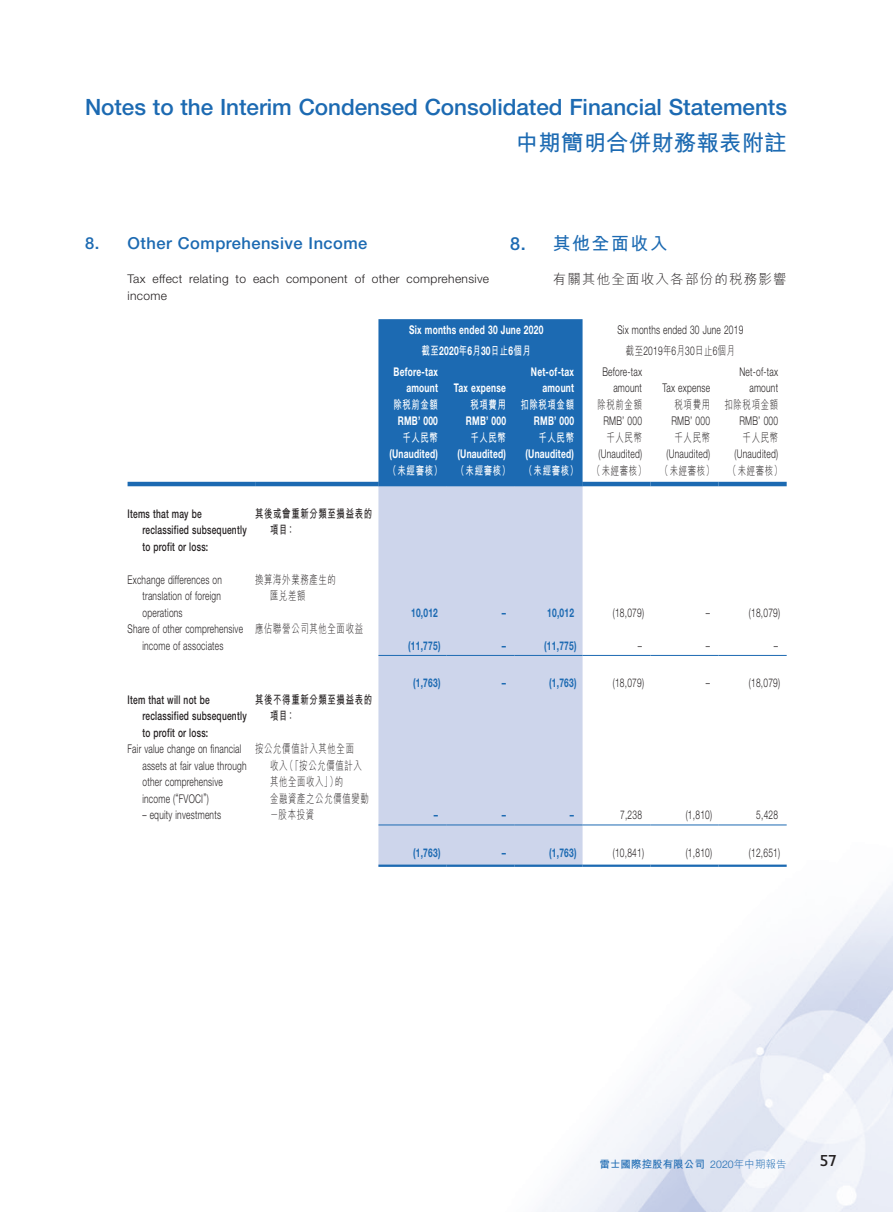
<style>
.page{position:relative;width:893px;height:1212px;background:#fff}
.page>*{position:absolute;margin:0;border:0;box-sizing:border-box;transform-origin:0 0}
.t1{font:500 22.5px "Helvetica Neue LT Std";color:#1c6ab2}
.t2{font:700 22.5px "M Hei HK";letter-spacing:.005em;color:#1c6ab2}
.C_Heading_1{font:700 18px "M Hei HK";letter-spacing:.08em;color:#1c6ab2}
.Heading_1{font:500 16.5px "Helvetica Neue LT Std";letter-spacing:.03em;color:#1c6ab2}
.t3{font:15px "Hermes";color:#231f20}
.C_Body_Text{font:300 13.5px "M Hei HK";letter-spacing:.09em;color:#231f20}
.Body_Text{font:300 12px/16.5px "Helvetica Neue LT Std";letter-spacing:.03em;color:#231f20;text-align:right;scale:.7 1}
.Body_Text-2{font:300 12px/16.5px "M Hei HK";letter-spacing:.08em;color:#231f20;scale:.7 1}
.Body_Text-3{font:700 12px/16.5px "Helvetica Neue LT Std";letter-spacing:.03em;color:#fff;text-align:right;scale:.7 1}
.Body_Text-4{font:500 12px/16.5px "Helvetica Neue LT Std";letter-spacing:.03em;color:#231f20;scale:.7 1}
.Body_Text-5{font:700 12px "Helvetica Neue LT Std";letter-spacing:.03em;color:#1c6ab2;scale:.7 1}
.Body_Text-6{font:700 12px "M Hei HK";letter-spacing:.08em;color:#fff;scale:.7 1}
.Body_Text-7{font:300 12px/17.2px "Helvetica Neue LT Std";letter-spacing:.03em;color:#231f20}
.Body_Text-8{font:700 12px/16.5px "M Hei HK";letter-spacing:.08em;color:#231f20;scale:.7 1}
.t4{font:700 10.5px "M Hei HK";letter-spacing:.005em;color:#1c6ab2}
.s1{font-family:"Helvetica Neue LT Std";font-weight:500}
.s2{font-family:"Helvetica Neue LT Std"}
.s3{font-family:"Helvetica Neue LT Std";font-weight:300}
.s4{font-weight:300}
</style>
<div class="page">
<img style="left:127px;top:481px;width:766px;height:731px">
<div style="left:378px;top:319px;width:205px;height:163px;background:#1c6ab2"></div>
<div style="left:378px;top:486px;width:205px;height:378px;background:#cdd5eb"></div>
<hr style="left:128px;top:482px;width:127px;height:4px;background:#1c6ab2">
<hr style="left:255px;top:482px;width:123px;height:4px;background:#1c6ab2">
<hr style="left:378px;top:482px;width:68px;height:4px;background:#1c6ab2">
<hr style="left:446px;top:482px;width:68px;height:4px;background:#1c6ab2">
<hr style="left:514px;top:482px;width:69px;height:4px;background:#1c6ab2">
<hr style="left:583px;top:482px;width:68px;height:4px;background:#1c6ab2">
<hr style="left:651px;top:482px;width:68px;height:4px;background:#1c6ab2">
<hr style="left:719px;top:482px;width:68px;height:4px;background:#1c6ab2">
<hr style="left:378px;top:655px;width:68px;height:1px;background:#1c6ab2">
<hr style="left:446px;top:655px;width:68px;height:1px;background:#1c6ab2">
<hr style="left:514px;top:655px;width:69px;height:1px;background:#1c6ab2">
<hr style="left:583px;top:655px;width:68px;height:1px;background:#1c6ab2">
<hr style="left:651px;top:655px;width:68px;height:1px;background:#1c6ab2">
<hr style="left:719px;top:655px;width:68px;height:1px;background:#1c6ab2">
<hr style="left:378px;top:824px;width:68px;height:1px;background:#1c6ab2">
<hr style="left:446px;top:824px;width:68px;height:1px;background:#1c6ab2">
<hr style="left:514px;top:824px;width:69px;height:1px;background:#1c6ab2">
<hr style="left:583px;top:824px;width:68px;height:1px;background:#1c6ab2">
<hr style="left:651px;top:824px;width:68px;height:1px;background:#1c6ab2">
<hr style="left:719px;top:824px;width:68px;height:1px;background:#1c6ab2">
<hr style="left:378px;top:864px;width:68px;height:3px;background:#1c6ab2">
<hr style="left:446px;top:864px;width:68px;height:3px;background:#1c6ab2">
<hr style="left:514px;top:864px;width:69px;height:3px;background:#1c6ab2">
<hr style="left:583px;top:864px;width:68px;height:3px;background:#1c6ab2">
<hr style="left:651px;top:864px;width:68px;height:3px;background:#1c6ab2">
<hr style="left:719px;top:864px;width:68px;height:3px;background:#1c6ab2">
<h1 class="t1" style="left:85px;top:94px;width:703px">Notes to the Interim Condensed Consolidated Financial Statements</h1>
<h1 class="t2" style="left:516px;top:126px;width:272px">中期簡明合併財務報表附註</h1>
<p class="C_Heading_1" style="left:510px;top:230px;width:159px"><span class="s1">8.</span> 其他全面收入</p>
<p class="C_Body_Text" style="left:553px;top:273px;width:235px">有關其他全面收入各部份的稅務影響</p>
<p class="Heading_1" style="left:85px;top:233px;width:284px">8. Other Comprehensive Income</p>
<p class="Body_Text-7" style="left:128px;top:270px;width:363px">Tax effect relating to each component of other comprehensive income</p>
<p class="Body_Text-3" style="left:409px;top:321px;width:193px">Six months ended 30 June 2020</p>
<p class="Body_Text" style="left:617px;top:321px;width:181px">Six months ended 30 June 2019</p>
<p class="Body_Text-6" style="left:422px;top:342px;width:158px">截至<span class="s2">2020</span>年<span class="s2">6</span>月<span class="s2">30</span>日止<span class="s2">6</span>個月</p>
<p class="Body_Text-2" style="left:626px;top:342px;width:158px">截至<span class="s2">2019</span>年<span class="s2">6</span>月<span class="s2">30</span>日止<span class="s2">6</span>個月</p>
<p class="Body_Text-3" style="left:394px;top:363px;width:65px">Before-tax amount</p>
<p class="Body_Text-3" style="left:531px;top:363px;width:63px">Net-of-tax amount</p>
<p class="Body_Text" style="left:602px;top:363px;width:58px">Before-tax amount</p>
<p class="Body_Text" style="left:739px;top:363px;width:57px">Net-of-tax amount</p>
<p class="Body_Text" style="left:663px;top:379px;width:69px">Tax expense</p>
<p class="Body_Text-3" style="left:454px;top:379px;width:76px">Tax expense</p>
<p class="Body_Text-4" style="left:142px;top:505px;width:150px;text-indent:-15px">Items that may be reclassified subsequently to profit or loss:</p>
<p class="Body_Text-8" style="left:270px;top:504px;width:147px;text-indent:-15px">其後或會重新分類至損益表的項目：</p>
<p class="Body_Text" style="left:142px;top:571px;width:115px;text-align:justify;text-indent:-15px">Exchange differences on translation of foreign operations</p>
<p class="Body_Text-2" style="left:270px;top:571px;width:96px;text-indent:-15px">換算海外業務產生的匯兌差額</p>
<p class="Body_Text" style="left:128px;top:620px;width:167px;text-align:center">Share of other comprehensive income of associates</p>
<p class="Body_Text-2" style="left:255px;top:620px;width:156px">應佔聯營公司其他全面收益</p>
<p class="Body_Text-4" style="left:142px;top:691px;width:150px;text-indent:-15px">Item that will not be reclassified subsequently to profit or loss:</p>
<p class="Body_Text-8" style="left:270px;top:690px;width:147px;text-indent:-15px">其後不得重新分類至損益表的項目：</p>
<p class="Body_Text" style="left:142px;top:740px;width:150px;text-align:left;text-indent:-15px">Fair value change on financial assets at fair value through other comprehensive income (“FVOCI”)</p>
<p class="Body_Text" style="left:142px;top:806px;width:114px">– equity investments</p>
<p class="Body_Text-2" style="left:270px;top:740px;width:143px;text-indent:-15px">按公允價值計入其他全面<br>收入（「按公允價值計入其他全面收入」）的<br>金融資產之公允價值變動－股本投資</p>
<p class="Body_Text-6" style="left:393px;top:395px;width:65px">除稅前金額</p>
<p class="Body_Text-6" style="left:470px;top:395px;width:52px">稅項費用</p>
<p class="Body_Text-6" style="left:520px;top:395px;width:78px">扣除稅項金額</p>
<p class="Body_Text-2" style="left:597px;top:396px;width:65px">除稅前金額</p>
<p class="Body_Text-2" style="left:675px;top:396px;width:52px">稅項費用</p>
<p class="Body_Text-2" style="left:724px;top:396px;width:78px">扣除稅項金額</p>
<p class="Body_Text-3" style="left:398px;top:412px;width:59px">RMB’ 000</p>
<p class="Body_Text-3" style="left:466px;top:412px;width:59px">RMB’ 000</p>
<p class="Body_Text-3" style="left:534px;top:412px;width:59px">RMB’ 000</p>
<p class="Body_Text" style="left:603px;top:412px;width:57px">RMB’ 000</p>
<p class="Body_Text" style="left:671px;top:412px;width:57px">RMB’ 000</p>
<p class="Body_Text" style="left:739px;top:412px;width:57px">RMB’ 000</p>
<p class="Body_Text-6" style="left:402px;top:428px;width:52px">千人民幣</p>
<p class="Body_Text-6" style="left:470px;top:428px;width:52px">千人民幣</p>
<p class="Body_Text-6" style="left:538px;top:428px;width:52px">千人民幣</p>
<p class="Body_Text-2" style="left:606px;top:429px;width:52px">千人民幣</p>
<p class="Body_Text-2" style="left:675px;top:429px;width:52px">千人民幣</p>
<p class="Body_Text-2" style="left:743px;top:429px;width:52px">千人民幣</p>
<p class="Body_Text-3" style="left:389px;top:445px;width:71px">(Unaudited)</p>
<p class="Body_Text-3" style="left:457px;top:445px;width:71px">(Unaudited)</p>
<p class="Body_Text-3" style="left:525px;top:445px;width:71px">(Unaudited)</p>
<p class="Body_Text" style="left:598px;top:445px;width:64px">(Unaudited)</p>
<p class="Body_Text" style="left:667px;top:445px;width:64px">(Unaudited)</p>
<p class="Body_Text" style="left:735px;top:445px;width:64px">(Unaudited)</p>
<p class="Body_Text-6" style="left:388px;top:461px;width:79px">（未經審核）</p>
<p class="Body_Text-6" style="left:456px;top:461px;width:79px">（未經審核）</p>
<p class="Body_Text-6" style="left:524px;top:461px;width:79px">（未經審核）</p>
<p class="Body_Text-2" style="left:592px;top:462px;width:79px">（未經審核）</p>
<p class="Body_Text-2" style="left:660px;top:462px;width:79px">（未經審核）</p>
<p class="Body_Text-2" style="left:728px;top:462px;width:79px">（未經審核）</p>
<p class="Body_Text-5" style="left:411px;top:605px;width:40px">10,012</p>
<p class="Body_Text-5" style="left:502px;top:605px;width:7px">–</p>
<p class="Body_Text-5" style="left:547px;top:605px;width:40px">10,012</p>
<p class="Body_Text" style="left:613px;top:604px;width:46px">(18,079)</p>
<p class="Body_Text" style="left:706px;top:604px;width:7px">–</p>
<p class="Body_Text" style="left:749px;top:604px;width:46px">(18,079)</p>
<p class="Body_Text-5" style="left:408px;top:638px;width:48px">(11,775)</p>
<p class="Body_Text-5" style="left:502px;top:638px;width:7px">–</p>
<p class="Body_Text-5" style="left:544px;top:638px;width:48px">(11,775)</p>
<p class="Body_Text" style="left:638px;top:637px;width:7px">–</p>
<p class="Body_Text" style="left:706px;top:637px;width:7px">–</p>
<p class="Body_Text" style="left:774px;top:637px;width:7px">–</p>
<p class="Body_Text-5" style="left:413px;top:675px;width:41px">(1,763)</p>
<p class="Body_Text-5" style="left:502px;top:675px;width:7px">–</p>
<p class="Body_Text-5" style="left:549px;top:675px;width:41px">(1,763)</p>
<p class="Body_Text" style="left:613px;top:674px;width:46px">(18,079)</p>
<p class="Body_Text" style="left:706px;top:674px;width:7px">–</p>
<p class="Body_Text" style="left:749px;top:674px;width:46px">(18,079)</p>
<p class="Body_Text-5" style="left:434px;top:807px;width:7px">–</p>
<p class="Body_Text-5" style="left:502px;top:807px;width:7px">–</p>
<p class="Body_Text-5" style="left:570px;top:807px;width:7px">–</p>
<p class="Body_Text" style="left:620px;top:806px;width:33px">7,238</p>
<p class="Body_Text" style="left:686px;top:806px;width:39px">(1,810)</p>
<p class="Body_Text" style="left:756px;top:806px;width:33px">5,428</p>
<p class="Body_Text-5" style="left:413px;top:845px;width:41px">(1,763)</p>
<p class="Body_Text-5" style="left:502px;top:845px;width:7px">–</p>
<p class="Body_Text-5" style="left:549px;top:845px;width:41px">(1,763)</p>
<p class="Body_Text" style="left:613px;top:844px;width:46px">(10,841)</p>
<p class="Body_Text" style="left:686px;top:844px;width:39px">(1,810)</p>
<p class="Body_Text" style="left:749px;top:844px;width:46px">(12,651)</p>
<p class="t4" style="left:599px;top:1157px;width:189px">雷士國際控股有限公司 <span class="s3">2020</span><span class="s4">年中期報告</span></p>
<p class="t3" style="left:820px;top:1151px;width:19px">57</p>
</div>
